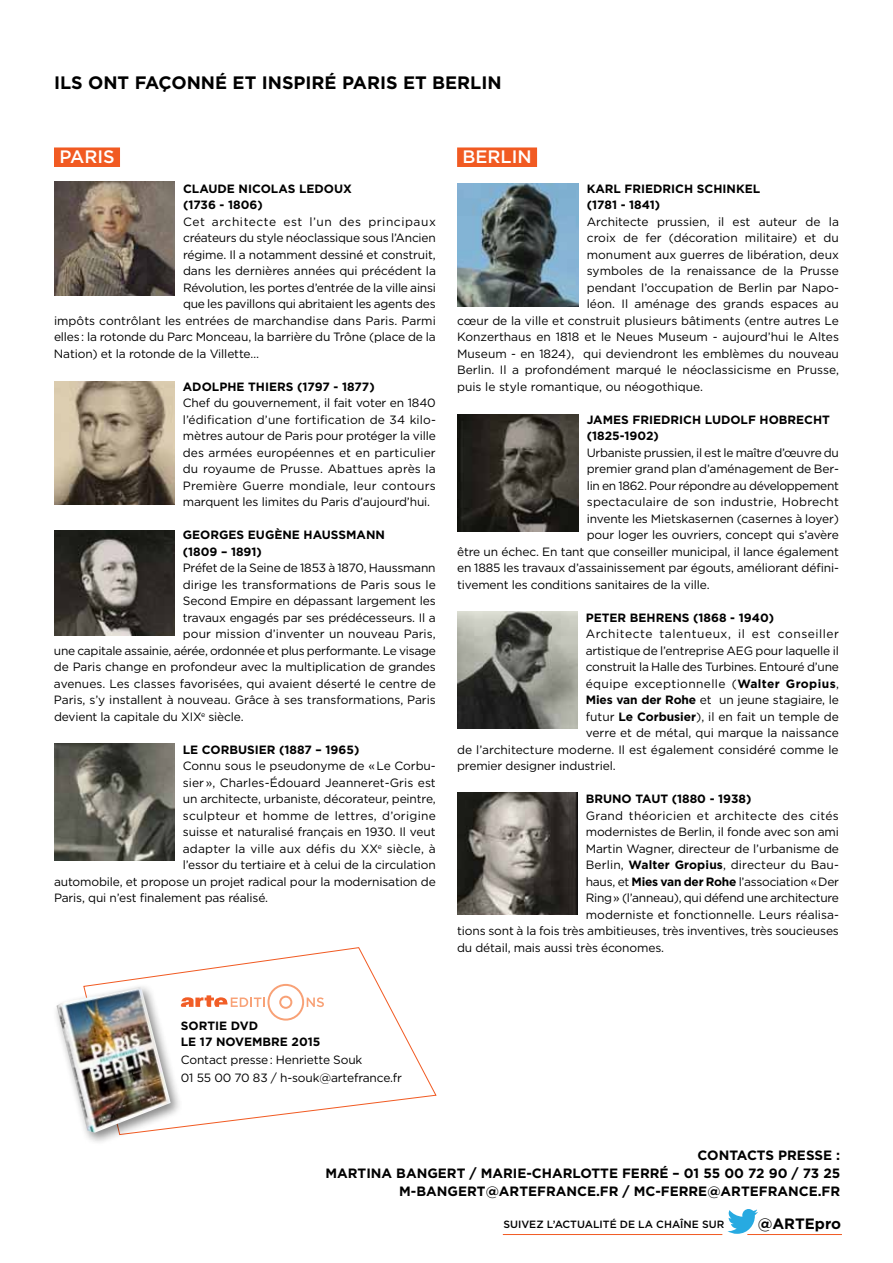
<style>
.page{position:relative;width:893px;height:1263px;background:#fff}
.page>*{position:absolute;margin:0;border:0;box-sizing:border-box;transform-origin:0 0}
.t1{font:700 18px "Gotham";color:#000}
.t2{font:500 18px "Gotham";color:#fff}
.t3{font:700 15px "Gotham";color:#000}
.t4{font:700 13.5px/18px "Gotham";color:#000;text-align:right}
.t5{font:12px/16.5px "Gotham";letter-spacing:-.01em;color:#000;text-align:justify}
.t6{font:700 12px/16.5px "Gotham";color:#000}
.t7{font:12px "Gotham";letter-spacing:.015em;color:#000}
.t8{font:500 10.5px "Gotham";color:#000}
.s1{font-weight:700}
</style>
<div class="page">
<div style="left:54px;top:147px;width:66px;height:20px;background:#f15a22"></div>
<img style="left:54px;top:381px;width:120px;height:124px">
<img style="left:54px;top:530px;width:120px;height:105px">
<img style="left:54px;top:743px;width:120px;height:117px">
<div style="left:457px;top:147px;width:80px;height:20px;background:#f15a22"></div>
<img style="left:457px;top:183px;width:121px;height:123px">
<img style="left:457px;top:414px;width:121px;height:118px">
<img style="left:457px;top:612px;width:120px;height:116px">
<img style="left:457px;top:793px;width:120px;height:121px">
<svg style="left:112px;top:947px;width:325px;height:181px"></svg>
<svg style="left:727px;top:1209px;width:31px;height:25px"></svg>
<hr style="left:503px;top:1234px;width:219px;height:1px;background:#f15a22">
<hr style="left:747px;top:1234px;width:95px;height:1px;background:#f15a22">
<div style="left:52px;top:982px;width:131px;height:164px;background:#000;opacity:.46"></div>
<img style="left:56px;top:986px;width:115px;height:147px">
<svg style="left:181px;top:984px;width:143px;height:36px"></svg>
<img style="left:54px;top:182px;width:121px;height:114px">
<h1 class="t1" style="left:54px;top:71px;width:449px">I LS ONT FAÇONNÉ ET INSPIRÉ PARIS ET BERLIN</h1>
<h1 class="t2" style="left:59px;top:145px;width:55px">PARIS</h1>
<p class="t6" style="left:183px;top:180px;width:10px">CLA</p>
<p class="t6" style="left:209px;top:180px;width:40px">UDE NICOLA</p>
<p class="t6" style="left:288px;top:180px;width:21px">S LEDO</p>
<p class="t6" style="left:334px;top:180px;width:19px">UX</p>
<p class="t6" style="left:183px;top:196px;width:81px">(1736 - 1806)</p>
<p class="t5" style="left:183px;top:213px;width:254px">Cet architecte est l’un des principaux</p>
<p class="t5" style="left:183px;top:229px;width:254px">créateurs du style néoclassique sous l’Ancien</p>
<p class="t5" style="left:183px;top:246px;width:254px">régime. I l a notamment dessiné et construit,</p>
<p class="t5" style="left:183px;top:262px;width:254px">dans les dernières années qui précédent la</p>
<p class="t5" style="left:183px;top:279px;width:254px">Révolution, les portes d’entrée de la ville ainsi</p>
<p class="t5" style="left:183px;top:295px;width:254px">que les pavillons qui abritaient les agents des</p>
<p class="t5" style="left:54px;top:312px;width:383px">impôts contrôlant les entrées de marchandise dans Paris. Parmi</p>
<p class="t5" style="left:54px;top:328px;width:383px">elles : la rotonde du Parc Monceau, la barrière du Trône (place de la</p>
<p class="t5" style="left:54px;top:345px;width:207px">Nation) et la rotonde de la Villette…</p>
<p class="t6" style="left:183px;top:378px;width:193px">ADOLPH E TH IERS (1797 - 1877)</p>
<p class="t5" style="left:183px;top:394px;width:255px">Chef du gouvernement, il fait voter en 1840 l’édification d’une fortification de 34 kilo&shy;mètres autour de Paris pour protéger la ville des armées européennes et en particulier du royaume de Prusse. Abattues après la Première Guerre mondiale, leur contours marquent les limites du Paris d’aujourd’hui.</p>
<p class="t6" style="left:183px;top:526px;width:75px">GEORGES EUG</p>
<p class="t6" style="left:274px;top:526px;width:57px">ÈNE HAUSS</p>
<p class="t6" style="left:346px;top:526px;width:40px">MANN</p>
<p class="t6" style="left:183px;top:543px;width:81px">(1809 – 1891)</p>
<p class="t5" style="left:183px;top:559px;width:254px">Préfet de la Seine de 1853 à 1870, Haussmann</p>
<p class="t5" style="left:183px;top:576px;width:254px">dirige les transformations de Paris sous le</p>
<p class="t5" style="left:183px;top:592px;width:255px">Second Empire en dépassant largement les</p>
<p class="t5" style="left:183px;top:609px;width:255px">travaux engagés par ses prédécesseurs. I l a</p>
<p class="t5" style="left:183px;top:625px;width:254px">pour mission d’inventer un nouveau Paris,</p>
<p class="t5" style="left:54px;top:642px;width:383px">une capitale assainie, aérée, ordonnée et plus performante. Le visage</p>
<p class="t5" style="left:54px;top:658px;width:383px">de Paris change en profondeur avec la multiplication de grandes</p>
<p class="t5" style="left:54px;top:675px;width:383px">avenues. Les classes favorisées, qui avaient déserté le centre de</p>
<p class="t5" style="left:54px;top:691px;width:383px">Paris, s’y installent à nouveau. Grâce à ses transformations, Paris</p>
<p class="t5" style="left:54px;top:708px;width:191px">devient la capitale du XIX<sup>e</sup> siècle.</p>
<p class="t6" style="left:183px;top:741px;width:56px">LE CORBUS</p>
<p class="t6" style="left:255px;top:741px;width:106px">IER (1887 – 1965)</p>
<p class="t5" style="left:183px;top:757px;width:254px">Connu sous le pseudonyme de « Le Corbu-</p>
<p class="t5" style="left:183px;top:774px;width:254px">sier », Charles-Édouard Jeanneret-Gris est</p>
<p class="t5" style="left:183px;top:790px;width:254px">un architecte, urbaniste, décorateur, peintre,</p>
<p class="t5" style="left:183px;top:807px;width:254px">sculpteur et homme de lettres, d’origine</p>
<p class="t5" style="left:183px;top:823px;width:254px">suisse et naturalisé français en 1930. I l veut</p>
<p class="t5" style="left:183px;top:840px;width:255px">adapter la ville aux défis du XX<sup>e</sup> siècle, à</p>
<p class="t5" style="left:183px;top:856px;width:254px">l’essor du tertiaire et à celui de la circulation</p>
<p class="t5" style="left:54px;top:873px;width:383px">automobile, et propose un projet radical pour la modernisation de</p>
<p class="t5" style="left:54px;top:889px;width:216px">Paris, qui n’est finalement pas réalisé.</p>
<h1 class="t2" style="left:462px;top:145px;width:71px">BERLIN</h1>
<p class="t6" style="left:587px;top:180px;width:175px">KARL FRIEDRICH SCH INKEL (1781 - 1841)</p>
<p class="t5" style="left:587px;top:213px;width:254px">Architecte prussien, il est auteur de la</p>
<p class="t5" style="left:587px;top:229px;width:254px">croix de fer (décoration militaire) et du</p>
<p class="t5" style="left:587px;top:246px;width:254px">monument aux guerres de libération, deux</p>
<p class="t5" style="left:587px;top:262px;width:254px">symboles de la renaissance de la Prusse</p>
<p class="t5" style="left:587px;top:279px;width:254px">pendant l’occupation de Berlin par Napo-</p>
<p class="t5" style="left:587px;top:295px;width:254px">léon. I l aménage des grands espaces au</p>
<p class="t5" style="left:457px;top:312px;width:383px">cœur de la ville et construit plusieurs bâtiments (entre autres Le</p>
<p class="t5" style="left:457px;top:328px;width:383px">Konzerthaus en 1818 et le Neues M useum - aujourd’hui le Altes</p>
<p class="t5" style="left:457px;top:345px;width:383px">M useum - en 1824), qui deviendront les emblèmes du nouveau</p>
<p class="t5" style="left:457px;top:361px;width:383px">Berlin. I l a profondément marqué le néoclassicisme en Prusse,</p>
<p class="t5" style="left:457px;top:378px;width:247px">puis le style romantique, ou néogothique.</p>
<p class="t6" style="left:587px;top:411px;width:245px">JAMES FRIEDRICH LU DOLF HOBRECHT (1825-1902)</p>
<p class="t5" style="left:587px;top:444px;width:254px">U rbaniste prussien, il est le maître d’œuvre du</p>
<p class="t5" style="left:587px;top:460px;width:254px">premier grand plan d’aménagement de Ber-</p>
<p class="t5" style="left:587px;top:477px;width:254px">lin en 1862. Pour répondre au développement</p>
<p class="t7" style="left:587px;top:494px;width:254px">spectaculaire de son industrie, Hobrecht</p>
<p class="t5" style="left:587px;top:510px;width:254px">invente les M ietskasernen (casernes à loyer)</p>
<p class="t5" style="left:587px;top:526px;width:254px">pour loger les ouvriers, concept qui s’avère</p>
<p class="t5" style="left:457px;top:543px;width:383px">être un échec. En tant que conseiller municipal, il lance également</p>
<p class="t5" style="left:457px;top:559px;width:383px">en 1885 les travaux d’assainissement par égouts, améliorant défini-</p>
<p class="t5" style="left:457px;top:576px;width:254px">tivement les conditions sanitaires de la ville.</p>
<p class="t6" style="left:586px;top:609px;width:190px">PETER BEH RENS (1868 - 1940)</p>
<p class="t5" style="left:586px;top:625px;width:255px">Architecte talentueux, il est conseiller</p>
<p class="t5" style="left:586px;top:642px;width:255px">artistique de l’entreprise AEG pour laquelle il</p>
<p class="t5" style="left:586px;top:658px;width:255px">construit la Halle des Turbines. Entouré d’une</p>
<p class="t5" style="left:586px;top:675px;width:255px">équipe exceptionnelle (<span class="s1">WALTER GROPIUS</span>,</p>
<p class="t5" style="left:586px;top:691px;width:255px"><span class="s1">M IES VAN DER ROHE</span> et un jeune stagiaire, le</p>
<p class="t5" style="left:586px;top:708px;width:255px">futur <span class="s1">LE CORBUSIER</span>), il en fait un temple de</p>
<p class="t5" style="left:586px;top:724px;width:255px">verre et de métal, qui marque la naissance</p>
<p class="t5" style="left:457px;top:741px;width:383px">de l’architecture moderne. I l est également considéré comme le</p>
<p class="t5" style="left:457px;top:757px;width:160px">premier designer industriel.</p>
<p class="t6" style="left:586px;top:790px;width:167px">BRUNO TAUT (1880 - 1938)</p>
<p class="t5" style="left:586px;top:807px;width:255px">Grand théoricien et architecte des cités</p>
<p class="t5" style="left:586px;top:823px;width:255px">modernistes de Berlin, il fonde avec son ami</p>
<p class="t5" style="left:586px;top:840px;width:255px">Martin Wagner, directeur de l’urbanisme de</p>
<p class="t5" style="left:586px;top:856px;width:255px">Berlin, <span class="s1">WALTER GROPIUS</span>, directeur du Bau-</p>
<p class="t5" style="left:586px;top:873px;width:255px">haus, et <span class="s1">M IES VAN DER ROHE</span> l’association « Der</p>
<p class="t5" style="left:586px;top:889px;width:255px">Ring » (l’anneau), qui défend une architecture</p>
<p class="t5" style="left:586px;top:906px;width:255px">moderniste et fonctionnelle. Leurs réalisa-</p>
<p class="t5" style="left:457px;top:922px;width:383px">tions sont à la fois très ambitieuses, très inventives, très soucieuses</p>
<p class="t5" style="left:457px;top:939px;width:208px">du détail, mais aussi très économes.</p>
<p class="t6" style="left:181px;top:1018px;width:141px">SORTIE DVD<br>LE 17 NOVEMBRE 2015</p>
<p class="t5" style="left:181px;top:1051px;width:223px;line-height:18px">Contact presse : Henriette Souk<br>01 55 00 70 83 / h-souk@artefrance.fr</p>
<p class="t4" style="left:325px;top:1146px;width:516px">CONTACTS PRESS E :<br>MARTINA BANGERT / MARIE-CHARLOTTE FERRÉ – 01 55 00 72 90 / 73 25<br>M-BANGERT@ARTEFRANCE.FR / MC-FERRE@ARTEFRANCE.FR</p>
<p class="t8" style="left:503px;top:1217px;width:222px">SUIVEZ L’ACTUALITÉ DE LA CHAÎNE SUR</p>
<p class="t3" style="left:758px;top:1213px;width:85px">@ARTEPRO</p>
</div>
